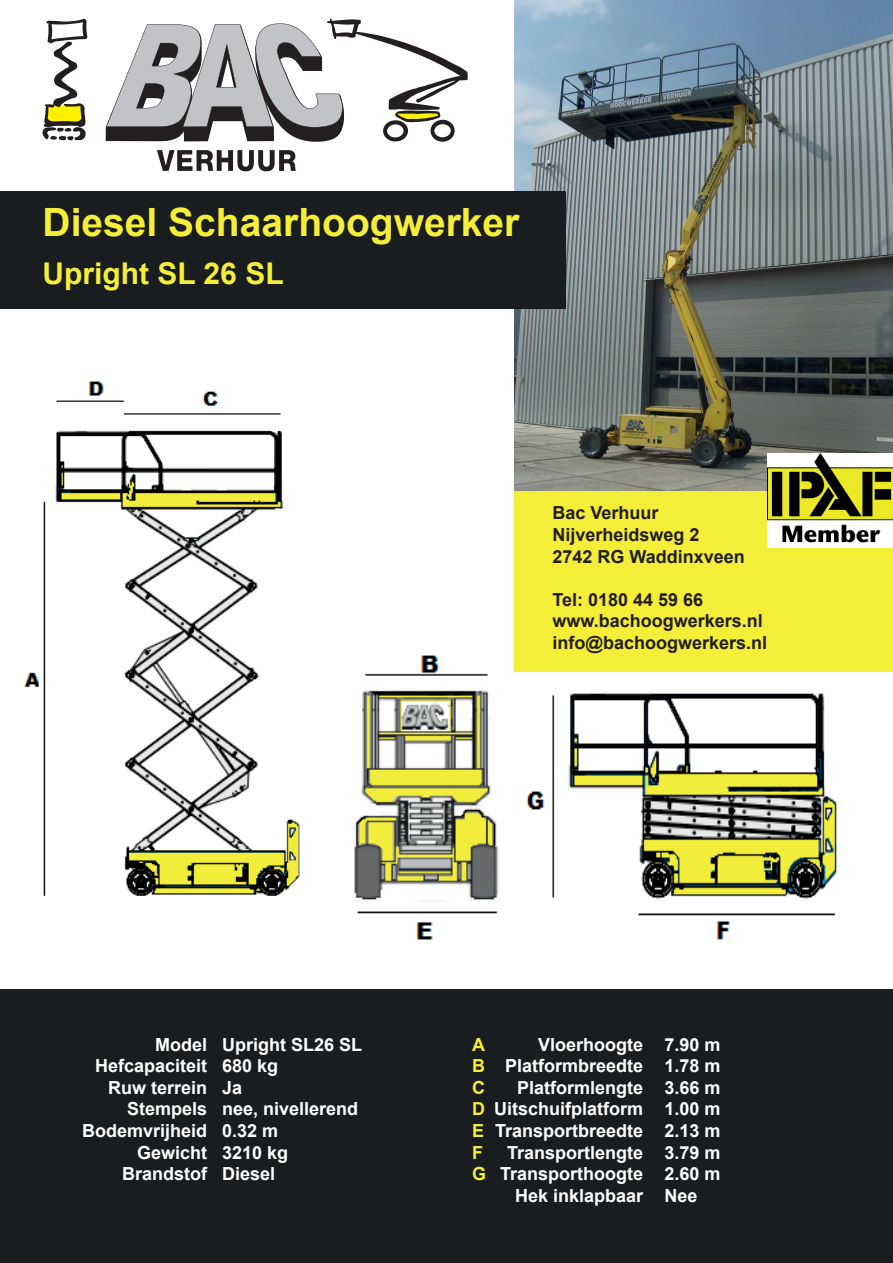
<style>
.page{position:relative;width:893px;height:1263px;background:#fff}
.page>*{position:absolute;margin:0;border:0;box-sizing:border-box;transform-origin:0 0}
.t1{font:700 39px "Arial";color:#f5ee39}
.t2{font:700 30px "Arial";color:#f5ee39}
.t3{font:700 18px/21.6px "Arial";color:#fff;text-align:right}
.t4{font:700 18px/21.6px "Arial";color:#231f20}
.t5{font:700 18px/21.6px "Arial";color:#f5ee39}
</style>
<div class="page">
<img style="left:514px;top:0;width:379px;height:492px">
<div style="left:514px;top:492px;width:379px;height:180px;background:#f5ee39"></div>
<div style="left:0;top:989px;width:893px;height:274px;background:#191d20"></div>
<div style="left:0;top:191px;width:565px;height:117px;background:#191d20"></div>
<img style="left:768px;top:454px;width:125px;height:93px">
<svg style="left:43px;top:19px;width:44px;height:121px"></svg>
<svg style="left:106px;top:18px;width:362px;height:124px"></svg>
<svg style="left:157px;top:150px;width:139px;height:21px"></svg>
<img style="left:24px;top:381px;width:276px;height:515px">
<img style="left:526px;top:693px;width:311px;height:247px">
<img style="left:354px;top:655px;width:145px;height:285px">
<h1 class="t1" style="left:43px;top:195px;width:478px">Diesel Schaarhoogwerker</h1>
<h2 class="t2" style="left:43px;top:252px;width:243px">Upright SL 26 SL</h2>
<p class="t4" style="left:552px;top:502px;width:194px">Bac Verhuur<br>Nijverheidsweg 2<br>2742 RG Waddinxveen</p>
<p class="t4" style="left:552px;top:589px;width:216px">Tel: 0180 44 59 66 www.bachoogwerkers.nl info@bachoogwerkers.nl</p>
<p class="t3" style="left:82px;top:1033px;width:127px">Model<br>Hefcapaciteit<br>Ruw terrein<br>Stempels<br>Bodemvrijheid<br>Gewicht<br>Brandstof</p>
<p class="t3" style="left:222px;top:1033px;width:142px;text-align:left">Upright SL26 SL<br>680 kg<br>Ja<br>nee, nivellerend<br>0.32 m<br>3210 kg<br>Diesel</p>
<p class="t3" style="left:494px;top:1033px;width:151px">Vloerhoogte<br>Platformbreedte<br>Platformlengte<br>Uitschuifplatform<br>Transportbreedte<br>Transportlengte<br>Transporthoogte<br>Hek inklapbaar</p>
<p class="t3" style="left:664px;top:1033px;width:58px;text-align:justify">7.90 m 1.78 m 3.66 m 1.00 m 2.13 m 3.79 m 2.60 m Nee</p>
<p class="t5" style="left:472px;top:1033px;width:16px">A<br>B<br>C<br>D<br>E<br>F<br>G</p>
</div>
